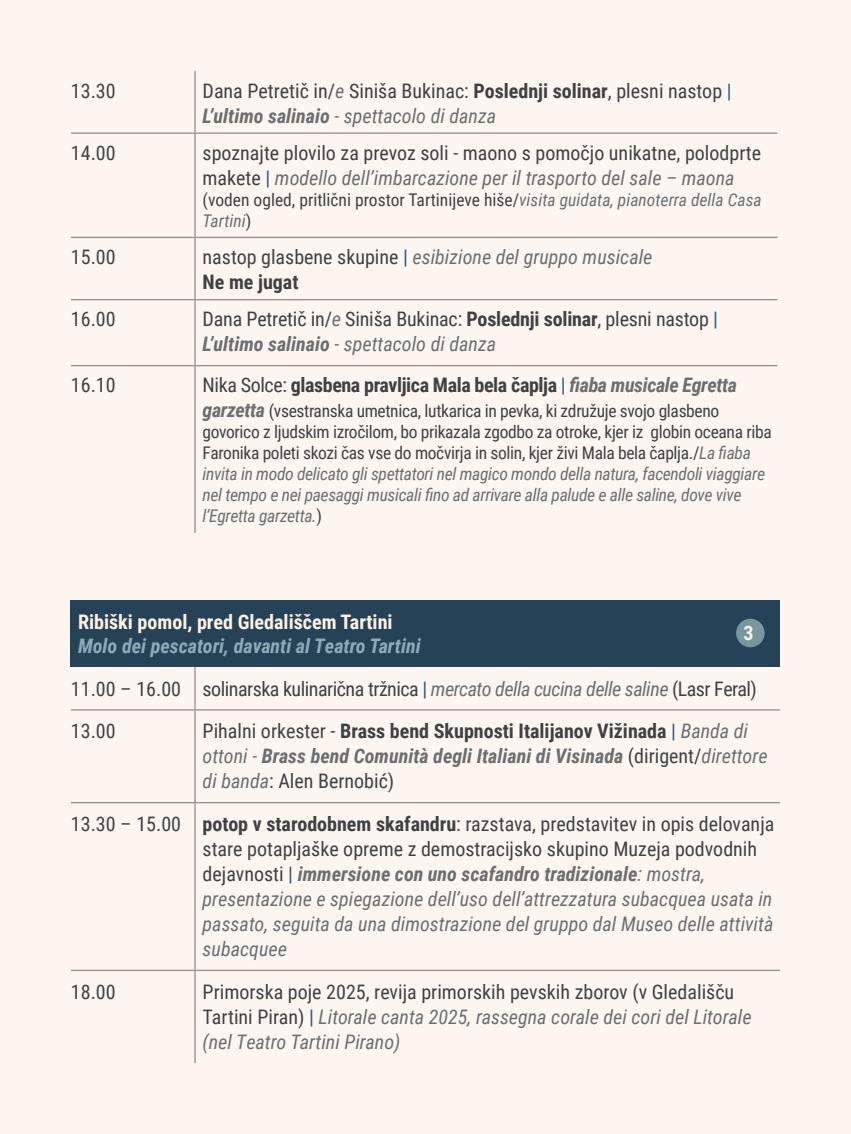
<style>
.page{position:relative;width:851px;height:1134px;background:#fff}
.page>*{position:absolute;margin:0;border:0;box-sizing:border-box;transform-origin:0 0}
.t1{font:italic 20px/25px "Roboto Condensed";color:#6d6e71}
.t2{font:20px/25px "Roboto Condensed";color:#414042}
.t3{font:20px/42.8px "Roboto Condensed";letter-spacing:-.025em;color:#414042}
.t4{font:700 20px "Roboto Condensed";letter-spacing:-.02em;color:#414042}
.t5{font:700 20px "Roboto Condensed";color:#fff1e2}
.t6{font:17.5px/21px "Roboto Condensed";letter-spacing:-.02em;color:#414042}
.t7{font:17.5px/21px "Roboto Condensed";color:#414042}
.s1{font-style:italic;color:#6d6e71}
.s2{font-weight:700}
.s3{color:#2d567f}
.s4{font-weight:700;font-style:italic;color:#6d6e71}
.s5{font-style:normal;color:#414042}
.s6{font-style:normal;color:#2d567f}
.s7{font-weight:700;font-style:normal;color:#414042}
.s8{font-weight:400}
.s9{font-weight:400;color:#2d567f}
.s10{font-weight:700;font-style:italic;font-size:20px;color:#6d6e71}
.s11{font-weight:700;font-style:italic;color:#89acb7}
</style>
<div class="page">
<div style="left:0;top:0;width:850px;height:1134px;background:#fdf6f0"></div>
<div style="left:71px;top:600px;width:709px;height:67px;background:#254257"></div>
<hr style="left:194px;top:667px;width:2px;height:42px;background:#9b8b8b">
<hr style="left:71px;top:709px;width:124px;height:2px;background:#9b8b8b">
<hr style="left:195px;top:709px;width:585px;height:2px;background:#9b8b8b">
<hr style="left:194px;top:711px;width:2px;height:91px;background:#9b8b8b">
<hr style="left:71px;top:802px;width:124px;height:1px;background:#9b8b8b">
<hr style="left:195px;top:802px;width:585px;height:1px;background:#9b8b8b">
<hr style="left:194px;top:803px;width:2px;height:167px;background:#9b8b8b">
<hr style="left:71px;top:970px;width:124px;height:1px;background:#9b8b8b">
<hr style="left:195px;top:970px;width:585px;height:1px;background:#9b8b8b">
<hr style="left:194px;top:971px;width:2px;height:92px;background:#9b8b8b">
<hr style="left:71px;top:132px;width:124px;height:2px;background:#9b8b8b">
<hr style="left:195px;top:132px;width:582px;height:2px;background:#9b8b8b">
<hr style="left:71px;top:237px;width:124px;height:1px;background:#9b8b8b">
<hr style="left:195px;top:237px;width:582px;height:1px;background:#9b8b8b">
<hr style="left:71px;top:299px;width:124px;height:1px;background:#9b8b8b">
<hr style="left:195px;top:299px;width:582px;height:1px;background:#9b8b8b">
<hr style="left:71px;top:365px;width:124px;height:1px;background:#9b8b8b">
<hr style="left:195px;top:365px;width:582px;height:1px;background:#9b8b8b">
<hr style="left:194px;top:71px;width:2px;height:61px;background:#9b8b8b">
<hr style="left:194px;top:134px;width:2px;height:103px;background:#9b8b8b">
<hr style="left:194px;top:238px;width:2px;height:61px;background:#9b8b8b">
<hr style="left:194px;top:300px;width:2px;height:65px;background:#9b8b8b">
<hr style="left:194px;top:366px;width:2px;height:167px;background:#9b8b8b">
<div style="left:736px;top:619px;width:28px;height:28px;background:#79969f;border-radius:50%"></div>
<p class="t2" style="left:71px;top:77px;width:46px">13.30</p>
<p class="t2" style="left:202px;top:77px;width:530px">Dana Petretič in/<span class="s1">e</span> Siniša Bukinac: <span class="s2">Poslednji solinar</span>, plesni nastop <span class="s3">|<br></span><span class="s4">L’ultimo salinaio</span> <span class="s1">- spettacolo di danza</span></p>
<p class="t2" style="left:71px;top:139px;width:46px">14.00</p>
<p class="t2" style="left:202px;top:139px;width:560px">spoznajte plovilo za prevoz soli - maono s pomočjo unikatne, polodprte makete <span class="s3">|</span> <span class="s1">modello dell’imbarcazione per il trasporto del sale – maona</span></p>
<p class="t7" style="left:202px;top:188px;width:560px">(voden ogled, pritlični prostor Tartinijeve hiše/<span class="s1">visita guidata, pianoterra della Casa<br>Tartini</span>)</p>
<p class="t2" style="left:71px;top:244px;width:46px">15.00</p>
<p class="t1" style="left:202px;top:244px;width:451px"><span class="s5">nastop glasbene skupine</span> <span class="s6">|</span> esibizione del gruppo musicale<br><span class="s7">Ne me jugat</span></p>
<p class="t2" style="left:71px;top:306px;width:46px">16.00</p>
<p class="t2" style="left:202px;top:306px;width:517px">Dana Petretič in/<span class="s1">e</span> Siniša Bukinac: <span class="s2">Poslednji solinar</span>, plesni nastop <span class="s3">|<br></span><span class="s4">L’ultimo salinaio</span> <span class="s1">- spettacolo di danza</span></p>
<p class="t2" style="left:71px;top:372px;width:46px">16.10</p>
<p class="t4" style="left:202px;top:371px;width:536px"><span class="s8">Nika Solce:</span> glasbena pravljica Mala bela čaplja <span class="s9">|</span> <span class="s1">fiaba musicale Egretta</span></p>
<p class="t6" style="left:202px;top:400px;width:570px"><span class="s10">garzetta</span> (vsestranska umetnica, lutkarica in pevka, ki združuje svojo glasbeno govorico z ljudskim izročilom, bo prikazala zgodbo za otroke, kjer iz globin oceana riba Faronika poleti skozi čas vse do močvirja in solin, kjer živi Mala bela čaplja./<span class="s1">La fiaba invita in modo delicato gli spettatori nel magico mondo della natura, facendoli viaggiare nel tempo e nei paesaggi musicali fino ad arrivare alla palude e alle saline, dove vive l’Egretta garzetta.</span>)</p>
<p class="t5" style="left:78px;top:608px;width:316px">Ribiški pomol, pred Gledališčem Tartini</p>
<p class="t3" style="left:71px;top:624px;width:687px;text-indent:7px"><span class="s11">Molo dei pescatori, davanti al Teatro Tartini<br></span>11.00 – 16.00 solinarska kulinarična tržnica <span class="s3">|</span> <span class="s1">mercato della cucina delle saline</span> (Lasr Feral)<br>13.00</p>
<p class="t5" style="left:743px;top:619px;width:12px">3</p>
<p class="t2" style="left:202px;top:718px;width:566px">Pihalni orkester - <span class="s2">Brass bend Skupnosti Italijanov Vižinada</span> <span class="s3">|</span> <span class="s1">Banda di ottoni -</span> <span class="s4">Brass bend Comunità degli Italiani di Visinada</span> (dirigent/<span class="s1">direttore di banda</span>: Alen Bernobić)</p>
<p class="t1" style="left:202px;top:811px;width:573px;text-indent:-132px"><span class="s5">13.30 – 15.00</span> <span class="s7">potop v starodobnem skafandru</span><span class="s5">: razstava, predstavitev in opis delovanja stare potapljaške opreme z demostracijsko skupino Muzeja podvodnih dejavnosti</span> <span class="s6">|</span> <span class="s2">immersione con uno scafandro tradizionale</span>: mostra, presentazione e spiegazione dell’uso dell’attrezzatura subacquea usata in passato, seguita da una dimostrazione del gruppo dal Museo delle attività subacquee</p>
<p class="t2" style="left:71px;top:978px;width:46px">18.00</p>
<p class="t1" style="left:202px;top:978px;width:550px"><span class="s5">Primorska poje 2025, revija primorskih pevskih zborov (v Gledališču<br>Tartini Piran)</span> <span class="s6">|</span> Litorale canta 2025, rassegna corale dei cori del Litorale (nel Teatro Tartini Pirano)</p>
</div>
